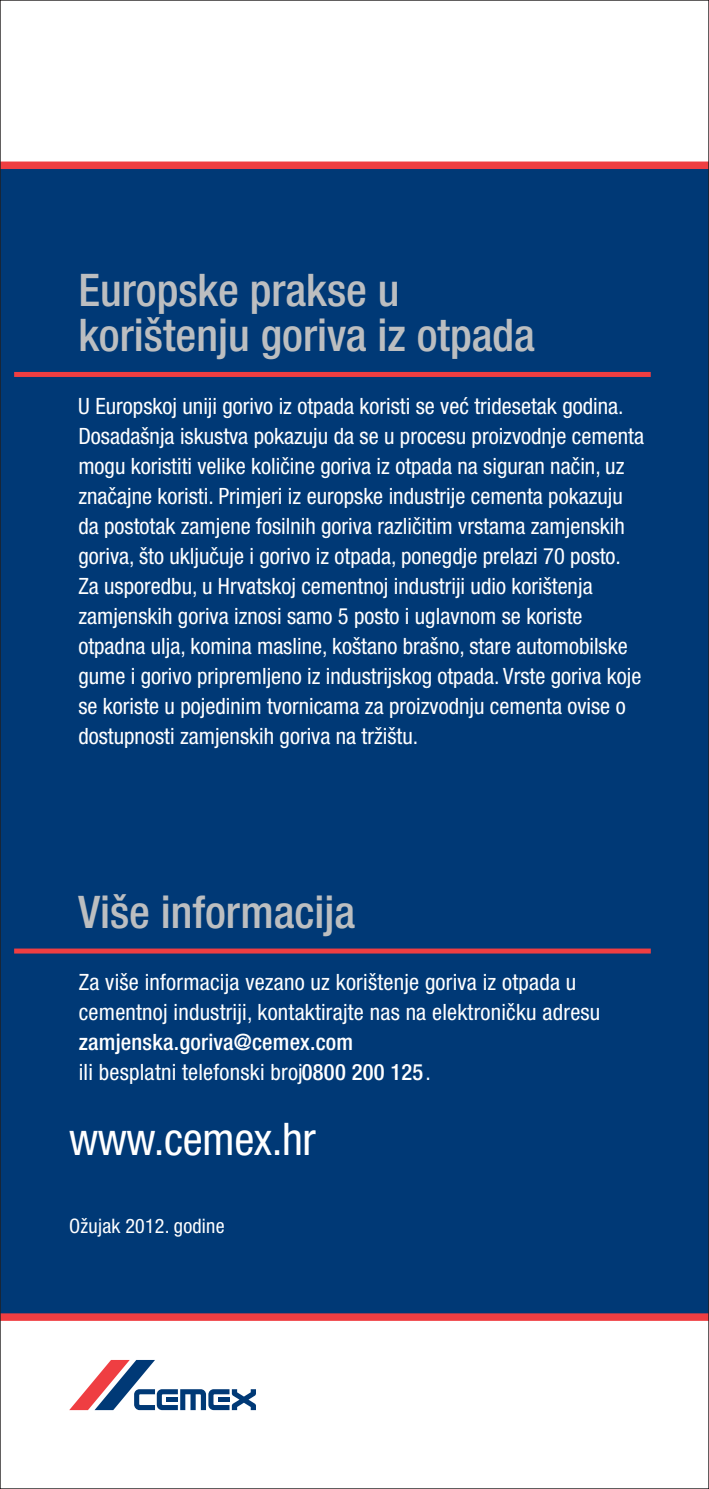
<style>
.page{position:relative;width:709px;height:1489px;background:#fff}
.page>*{position:absolute;margin:0;border:0;box-sizing:border-box;transform-origin:0 0}
.t1{font:500 condensed 45px/45px "Helvetica Neue LT Pro";color:#bcbec0}
.t2{font:condensed 45px "Helvetica Neue LT Pro";letter-spacing:-.01em;color:#fff}
.t3{font:condensed 22.5px/30px "Helvetica Neue LT Pro";color:#fff}
.t4{font:500 condensed 22.5px/30px "Helvetica Neue LT Pro";letter-spacing:.01em;color:#fff}
.t5{font:condensed 20px "Helvetica Neue LT Pro";letter-spacing:.01em;color:#fff}
.s1{font-weight:400}
</style>
<div class="page">
<div style="left:0;top:165px;width:709px;height:1151px;background:#003976"></div>
<div style="left:0;top:1313px;width:709px;height:7px;background:#ef3e42"></div>
<div style="left:0;top:161px;width:709px;height:8px;background:#ef3e42"></div>
<svg style="left:70px;top:1359px;width:186px;height:50px"></svg>
<div style="left:14px;top:372px;width:636px;height:5px;background:#ef3e42"></div>
<div style="left:14px;top:948px;width:636px;height:5px;background:#ef3e42"></div>
<h1 class="t1" style="left:78px;top:273px;width:458px">Europske prakse u korištenju goriva iz otpada</h1>
<p class="t3" style="left:78px;top:394px;width:567px">U Europskoj uniji gorivo iz otpada koristi se već tridesetak godina.<br>Dosadašnja iskustva pokazuju da se u procesu proizvodnje cementa mogu koristiti velike količine goriva iz otpada na siguran način, uz značajne koristi. Primjeri iz europske industrije cementa pokazuju da postotak zamjene fosilnih goriva različitim vrstama zamjenskih goriva, što uključuje i gorivo iz otpada, ponegdje prelazi 70 posto.<br>Za usporedbu, u Hrvatskoj cementnoj industriji udio korištenja zamjenskih goriva iznosi samo 5 posto i uglavnom se koriste otpadna ulja, komina masline, koštano brašno, stare automobilske gume i gorivo pripremljeno iz industrijskog otpada. Vrste goriva koje se koriste u pojedinim tvornicama za proizvodnju cementa ovise o dostupnosti zamjenskih goriva na tržištu.</p>
<h1 class="t1" style="left:78px;top:895px;width:278px">Više informacija</h1>
<p class="t3" style="left:79px;top:970px;width:523px">Za više informacija vezano uz korištenje goriva iz otpada u cementnoj industriji, kontaktirajte nas na elektroničku adresu</p>
<p class="t4" style="left:79px;top:1030px;width:353px">zamjenska.goriva@cemex.com<br><span class="s1">ili besplatni telefonski broj</span>0800 200 125<span class="s1">.</span></p>
<h1 class="t2" style="left:69px;top:1123px;width:248px">www.cemex.hr</h1>
<p class="t5" style="left:69px;top:1218px;width:157px">Ožujak 2012. godine</p>
</div>
